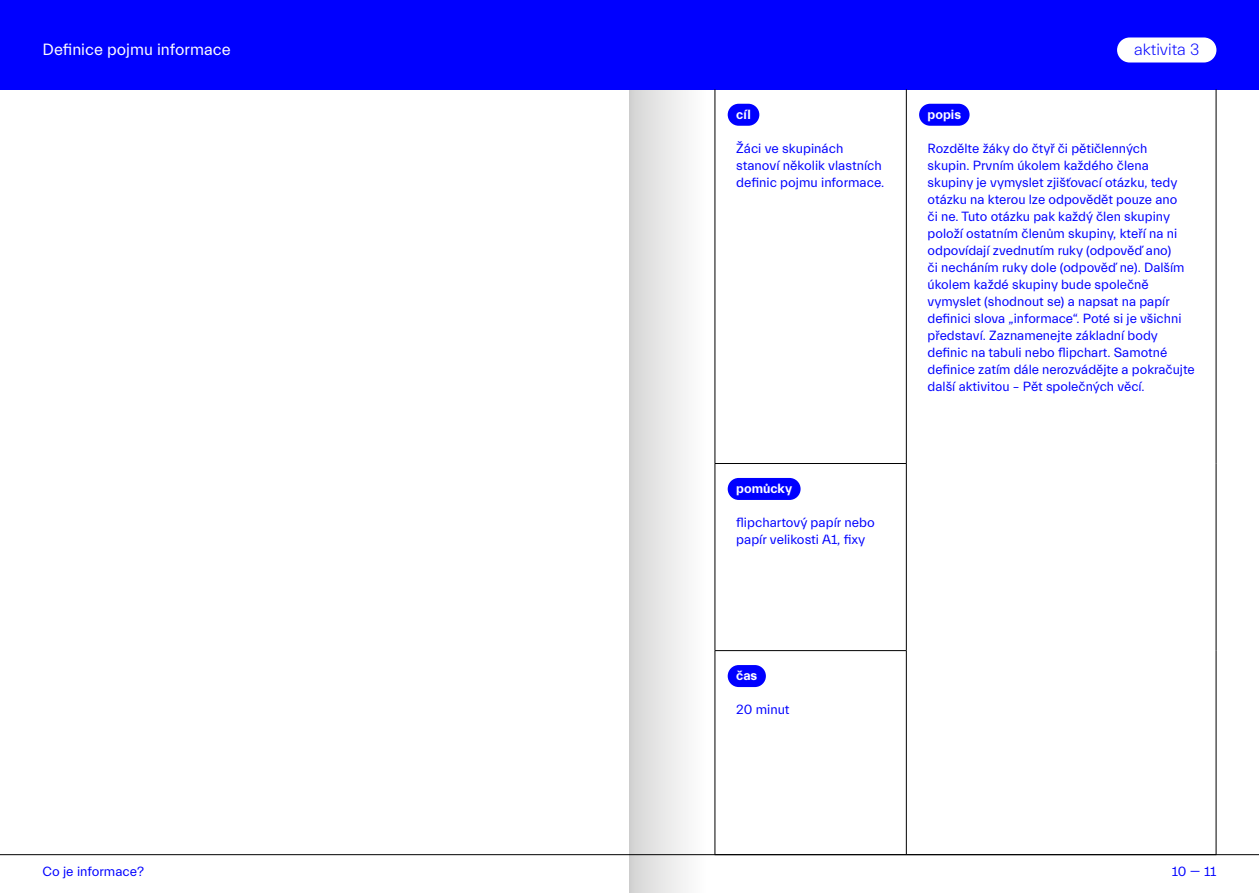
<style>
.page{position:relative;width:1259px;height:893px;background:#fff}
.page>*{position:absolute;margin:0;border:0;box-sizing:border-box;transform-origin:0 0}
.t1{font:16.5px "Everett";color:#fff}
.t2{font:300 16.5px "Everett";color:#00f}
.t3{font:13.5px/17px "Everett";color:#00f}
.t4{font:700 13.5px "Everett";color:#fff}
</style>
<div class="page">
<div style="left:629px;top:0;width:77px;height:893px;background:linear-gradient(to right,#d4d4d4,#fff)"></div>
<div style="left:0;top:0;width:1259px;height:89px;background:#00f"></div>
<hr style="left:714px;top:89px;width:1px;height:374px;background:#000">
<hr style="left:906px;top:89px;width:1px;height:374px;background:#000">
<hr style="left:1215px;top:89px;width:1px;height:374px;background:#000">
<hr style="left:714px;top:463px;width:192px;height:1px;background:#000">
<hr style="left:714px;top:464px;width:1px;height:186px;background:#000">
<hr style="left:906px;top:464px;width:1px;height:186px;background:#000">
<hr style="left:1215px;top:463px;width:1px;height:188px;background:#000">
<hr style="left:714px;top:650px;width:192px;height:1px;background:#000">
<hr style="left:714px;top:651px;width:1px;height:203px;background:#000">
<hr style="left:906px;top:651px;width:1px;height:203px;background:#000">
<hr style="left:1215px;top:651px;width:1px;height:203px;background:#000">
<div style="left:727px;top:104px;width:32px;height:22px;background:#00f;border-radius:11px"></div>
<div style="left:919px;top:104px;width:50px;height:22px;background:#00f;border-radius:11px"></div>
<div style="left:727px;top:478px;width:73px;height:22px;background:#00f;border-radius:11px"></div>
<div style="left:727px;top:665px;width:39px;height:22px;background:#00f;border-radius:11px"></div>
<hr style="left:0;top:854px;width:1259px;height:1px;background:#000">
<div style="left:1117px;top:37px;width:99px;height:25px;background:#fff;border-radius:13px"></div>
<p class="t1" style="left:43px;top:41px;width:190px">Definice pojmu informace</p>
<p class="t2" style="left:1134px;top:41px;width:67px">aktivita 3</p>
<p class="t4" style="left:736px;top:107px;width:16px">cíl</p>
<p class="t3" style="left:736px;top:140px;width:150px">Žáci ve skupinách stanoví několik vlastních definic pojmu informace.</p>
<p class="t4" style="left:736px;top:481px;width:57px">pomůcky</p>
<p class="t3" style="left:736px;top:514px;width:140px">flipchartový papír nebo papír velikosti A1, fixy</p>
<p class="t4" style="left:927px;top:107px;width:35px">popis</p>
<p class="t3" style="left:927px;top:140px;width:269px">Rozdělte žáky do čtyř či pětičlenných<br>skupin. Prvním úkolem každého člena skupiny je vymyslet zjišťovací otázku, tedy otázku na kterou lze odpovědět pouze ano<br>či ne. Tuto otázku pak každý člen skupiny položí ostatním členům skupiny, kteří na ni odpovídají zvednutím ruky (odpověď ano)<br>či necháním ruky dole (odpověď ne). Dalším úkolem každé skupiny bude společně vymyslet (shodnout se) a napsat na papír definici slova „informace“. Poté si je všichni představí. Zaznamenejte základní body definic na tabuli nebo flipchart. Samotné definice zatím dále nerozvádějte a pokračujte další aktivitou – Pět společných věcí.</p>
<p class="t4" style="left:736px;top:668px;width:23px">čas</p>
<p class="t3" style="left:736px;top:702px;width:55px">20 minut</p>
<p class="t3" style="left:43px;top:863px;width:103px">Co je informace?</p>
<p class="t3" style="left:1172px;top:863px;width:46px">10 — 11</p>
</div>
